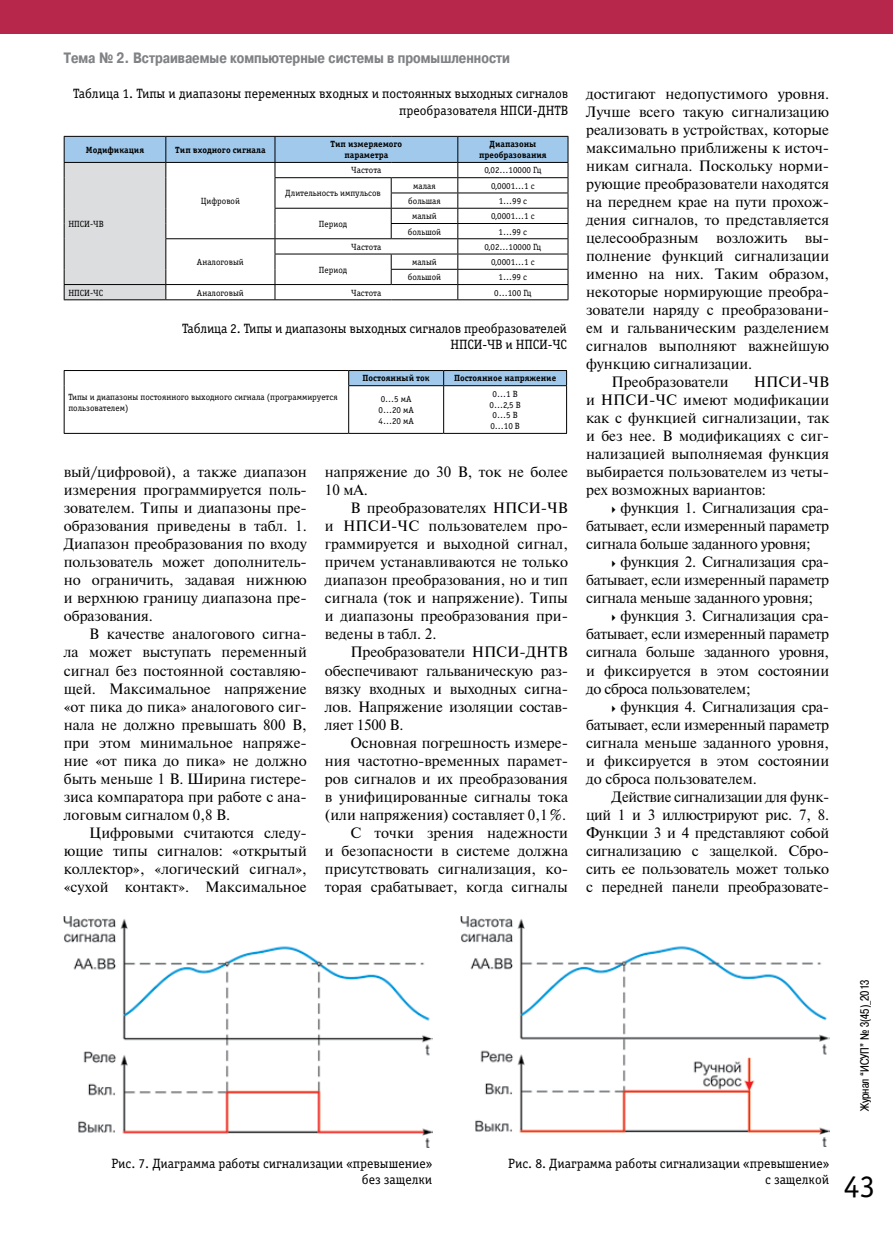
<style>
.page{position:relative;width:893px;height:1234px;background:#fff}
.page>*{position:absolute;margin:0;border:0;box-sizing:border-box;transform-origin:0 0}
.t1{font:31.5px "Officina Serif C";color:#000}
.t2{font:15px/18px "Newton";color:#000;text-align:justify}
.t3{font:700 15px "Pragmatica Cond C";color:#808285}
.t4{font:13.5px/16.2px "Officina Serif C";color:#000;text-align:right}
.t5{font:12px "Pragmatica Cond C";color:#000}
.t6{font:9px/10.8px "Officina Serif C";color:#000}
.t7{font:700 9px/10.8px "Officina Serif C";color:#000;text-align:center}
</style>
<div class="page">
<div style="left:0;top:0;width:893px;height:34px;background:#b7274c"></div>
<svg style="left:64px;top:136px;width:505px;height:164px"></svg>
<hr style="left:64px;top:299px;width:102px;height:1px;background:#000">
<hr style="left:64px;top:433px;width:285px;height:1px;background:#000">
<hr style="left:349px;top:433px;width:95px;height:1px;background:#000">
<hr style="left:444px;top:433px;width:123px;height:1px;background:#000">
<svg style="left:64px;top:370px;width:503px;height:63px"></svg>
<hr style="left:348px;top:385px;width:96px;height:1px;background:#000">
<hr style="left:444px;top:385px;width:123px;height:1px;background:#000">
<img style="left:64px;top:916px;width:368px;height:230px">
<img style="left:460px;top:916px;width:369px;height:229px">
<p class="t3" style="left:64px;top:50px;width:448px">Тема № 2. Встраиваемые компьютерные системы в промышленности</p>
<p class="t4" style="left:73px;top:86px;width:497px">Таблица 1. Типы и диапазоны переменных входных и постоянных выходных сигналов преобразователя НПСИ-ДНТВ</p>
<p class="t7" style="left:86px;top:144px;width:60px">Модификация</p>
<p class="t7" style="left:175px;top:144px;width:92px">Тип входного сигнала</p>
<p class="t7" style="left:330px;top:139px;width:73px">Тип измеряемого параметра</p>
<p class="t7" style="left:479px;top:139px;width:69px">Диапазоны преобразования</p>
<p class="t6" style="left:68px;top:218px;width:37px">НПСИ-ЧВ</p>
<p class="t6" style="left:201px;top:196px;width:41px">Цифровой</p>
<p class="t6" style="left:197px;top:257px;width:48px">Аналоговый</p>
<p class="t6" style="left:351px;top:165px;width:32px">Частота</p>
<p class="t6" style="left:484px;top:165px;width:58px">0,02…10000 Гц</p>
<p class="t6" style="left:285px;top:188px;width:97px">Длительность импульсов</p>
<p class="t6" style="left:413px;top:180px;width:24px">малая</p>
<p class="t6" style="left:491px;top:180px;width:45px">0,0001…1 с</p>
<p class="t6" style="left:408px;top:196px;width:34px">большая</p>
<p class="t6" style="left:499px;top:196px;width:30px">1…99 с</p>
<p class="t6" style="left:319px;top:218px;width:30px">Период</p>
<p class="t6" style="left:412px;top:211px;width:26px">малый</p>
<p class="t6" style="left:491px;top:211px;width:45px">0,0001…1 с</p>
<p class="t6" style="left:408px;top:226px;width:35px">большой</p>
<p class="t6" style="left:499px;top:226px;width:30px">1…99 с</p>
<p class="t6" style="left:351px;top:241px;width:32px">Частота</p>
<p class="t6" style="left:484px;top:241px;width:58px">0,02…10000 Гц</p>
<p class="t6" style="left:319px;top:264px;width:30px">Период</p>
<p class="t6" style="left:412px;top:257px;width:26px">малый</p>
<p class="t6" style="left:491px;top:257px;width:45px">0,0001…1 с</p>
<p class="t6" style="left:408px;top:272px;width:35px">большой</p>
<p class="t6" style="left:499px;top:272px;width:30px">1…99 с</p>
<p class="t6" style="left:68px;top:287px;width:36px">НПСИ-ЧС</p>
<p class="t6" style="left:197px;top:287px;width:48px">Аналоговый</p>
<p class="t6" style="left:351px;top:287px;width:32px">Частота</p>
<p class="t6" style="left:494px;top:287px;width:39px">0…100 Гц</p>
<p class="t4" style="left:182px;top:320px;width:386px">Таблица 2. Типы и диапазоны выходных сигналов преобразователей<br>НПСИ-ЧВ и НПСИ-ЧС</p>
<p class="t6" style="left:68px;top:391px;width:271px">Типы и диапазоны постоянного выходного сигнала (программируется пользователем)</p>
<p class="t7" style="left:363px;top:373px;width:69px">Постоянный ток</p>
<p class="t7" style="left:454px;top:373px;width:104px">Постоянное напряжение</p>
<p class="t6" style="left:378px;top:394px;width:37px">0…5 мА<br>0…20 мА<br>4…20 мА</p>
<p class="t6" style="left:489px;top:388px;width:33px;text-align:center">0…1 В<br>0…2,5 В<br>0…5 В<br>0…10 В</p>
<p class="t2" style="left:64px;top:462px;width:245px">вый/цифровой), а также диапазон измерения программируется поль‑ зователем. Типы и диапазоны пре‑ образования приведены в табл. 1.<br>Диапазон преобразования по входу пользователь может дополнитель‑ но ограничить, задавая нижнюю и верхнюю границу диапазона пре‑ образования.</p>
<p class="t2" style="left:64px;top:624px;width:245px;text-indent:26px">В качестве аналогового сигна‑ ла может выступать переменный сигнал без постоянной составляю‑ щей. Максимальное напряжение «от пика до пика» аналогового сиг‑ нала не должно превышать 800 В, при этом минимальное напряже‑ ние «от пика до пика» не должно быть меньше 1 В. Ширина гистере‑ зиса компаратора при работе с ана‑ логовым сигналом 0,8 В.</p>
<p class="t2" style="left:64px;top:822px;width:245px;text-indent:26px">Цифровыми считаются следу‑ ющие типы сигналов: «открытый коллектор», «логический сигнал», «сухой контакт». Максимальное</p>
<p class="t2" style="left:325px;top:462px;width:245px">напряжение до 30 В, ток не более<br>10 мА.</p>
<p class="t2" style="left:325px;top:498px;width:245px;text-indent:26px">В преобразователях НПСИ-ЧВ и НПСИ-ЧС пользователем про‑ граммируется и выходной сигнал, причем устанавливаются не только диапазон преобразования, но и тип сигнала (ток и напряжение). Типы и диапазоны преобразования при‑ ведены в табл. 2.</p>
<p class="t2" style="left:325px;top:642px;width:245px;text-indent:26px">Преобразователи НПСИ-ДНТВ обеспечивают гальваническую раз‑ вязку входных и выходных сигна‑ лов. Напряжение изоляции состав‑ ляет 1500 В.</p>
<p class="t2" style="left:325px;top:732px;width:245px;text-align:right">Основная погрешность измере‑ ния частотно-временных парамет‑ ров сигналов и их преобразования в унифицированные сигналы тока (или напряжения) составляет 0,1%.<br>С точки зрения надежности<br>и безопасности в системе должна присутствовать сигнализация, ко‑ торая срабатывает, когда сигналы</p>
<p class="t2" style="left:586px;top:84px;width:245px">достигают недопустимого уровня.</p>
<p class="t2" style="left:586px;top:102px;width:245px">Лучше всего такую сигнализацию</p>
<p class="t2" style="left:586px;top:120px;width:245px">реализовать в устройствах, которые</p>
<p class="t2" style="left:586px;top:138px;width:245px">максимально приближены к источ‑</p>
<p class="t2" style="left:586px;top:156px;width:245px">никам сигнала. Поскольку норми‑</p>
<p class="t2" style="left:586px;top:174px;width:245px">рующие преобразователи находятся</p>
<p class="t2" style="left:586px;top:192px;width:245px">на переднем крае на пути прохож‑</p>
<p class="t2" style="left:586px;top:210px;width:245px">дения сигналов, то представляется</p>
<p class="t2" style="left:586px;top:228px;width:245px">целесообразным возложить вы‑</p>
<p class="t2" style="left:586px;top:246px;width:245px">полнение функций сигнализации</p>
<p class="t2" style="left:586px;top:264px;width:245px">именно на них. Таким образом,</p>
<p class="t2" style="left:586px;top:282px;width:245px">некоторые нормирующие преобра‑</p>
<p class="t2" style="left:586px;top:300px;width:245px">зователи наряду с преобразовани‑</p>
<p class="t2" style="left:586px;top:318px;width:245px">ем и гальваническим разделением</p>
<p class="t2" style="left:586px;top:336px;width:245px">сигналов выполняют важнейшую</p>
<p class="t2" style="left:586px;top:354px;width:168px">функцию сигнализации.</p>
<p class="t2" style="left:612px;top:372px;width:119px">Преобразователи</p>
<p class="t2" style="left:586px;top:372px;width:245px;text-indent:168px">НПСИ-ЧВ и НПСИ-ЧС имеют модификации как с функцией сигнализации, так и без нее. В модификациях с сиг‑ нализацией выполняемая функция выбирается пользователем из четы‑ рех возможных вариантов:</p>
<p class="t2" style="left:586px;top:498px;width:245px;text-indent:34px">функция 1. Сигнализация сра‑ батывает, если измеренный параметр сигнала больше заданного уровня;</p>
<p class="t2" style="left:586px;top:552px;width:245px;text-indent:34px">функция 2. Сигнализация сра‑ батывает, если измеренный параметр сигнала меньше заданного уровня;</p>
<p class="t2" style="left:586px;top:606px;width:245px;text-indent:34px">функция 3. Сигнализация сра‑ батывает, если измеренный параметр сигнала больше заданного уровня, и фиксируется в этом состоянии до сброса пользователем;</p>
<p class="t2" style="left:586px;top:696px;width:245px;text-indent:34px">функция 4. Сигнализация сра‑ батывает, если измеренный параметр сигнала меньше заданного уровня, и фиксируется в этом состоянии до сброса пользователем.</p>
<p class="t2" style="left:586px;top:786px;width:245px;text-indent:26px">Действие сигнализации для функ‑ ций 1 и 3 иллюстрируют рис. 7, 8.<br>Функции 3 и 4 представляют собой сигнализацию с защелкой. Сбро‑ сить ее пользователь может только с передней панели преобразовате‑</p>
<p class="t5" style="left:858px;top:1110px;width:133px;rotate:-90deg">Журнал “ИСУП” № 3(45)_2013</p>
<p class="t4" style="left:111px;top:1154px;width:322px">Рис. 7. Диаграмма работы сигнализации «превышение» без защелки</p>
<p class="t4" style="left:508px;top:1154px;width:322px">Рис. 8. Диаграмма работы сигнализации «превышение» с защелкой</p>
<h1 class="t1" style="left:844px;top:1168px;width:33px">43</h1>
</div>
